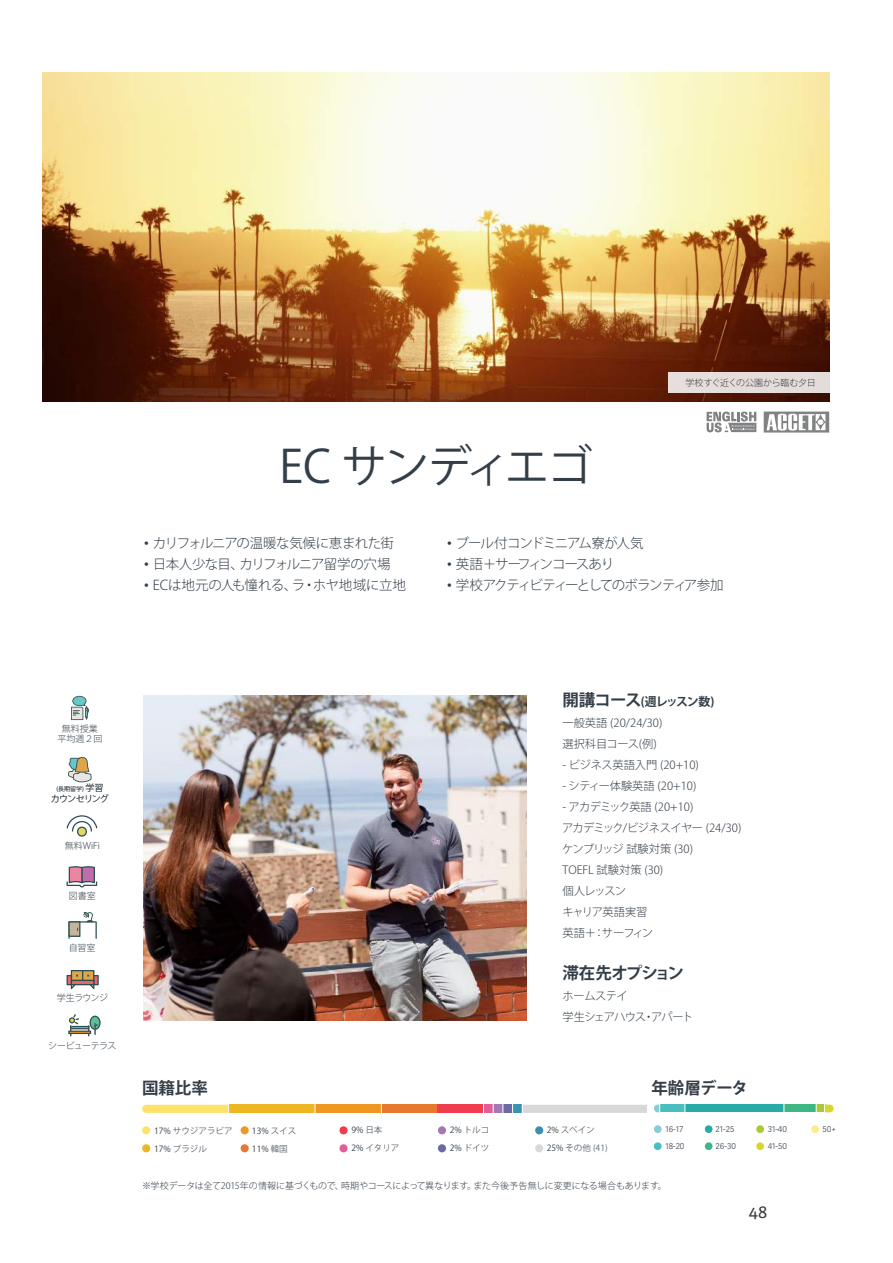
<style>
.page{position:relative;width:893px;height:1263px;background:#fff}
.page>*{position:absolute;margin:0;border:0;box-sizing:border-box;transform-origin:0 0}
.t1{font:45px "Koz Go Pr 6 N";letter-spacing:-.05em;color:#333e48}
.t2{font:18px "Adelle";color:#414042}
.t3{font:700 16.5px "Koz Go Pr 6 N";letter-spacing:-.03em;color:#333e48}
.t4{font:700 16.5px "Koz Go Pr 6 N";letter-spacing:-.06em;color:#333e48}
.t5{font:300 13.5px "Koz Go Pr 6 N";letter-spacing:-.065em;color:#333e48}
.t6{font:300 13.5px "Koz Go Pr 6 N";letter-spacing:-.115em;color:#333e48}
.t7{font:300 13.5px "Koz Go Pr 6 N";letter-spacing:-.01em;color:#333e48}
.t8{font:300 13.5px "Koz Go Pr 6 N";letter-spacing:-.095em;color:#333e48}
.t9{font:300 13.5px "Koz Go Pr 6 N";letter-spacing:-.085em;color:#333e48}
.t10{font:700 12px "Koz Go Pr 6 N";letter-spacing:-.11em;color:#333e48}
.t11{font:300 11.25px/21px "Koz Go Pr 6 N";letter-spacing:-.03em;color:#333e48}
.t12{font:300 11.25px/21px "Koz Go Pr 6 N";color:#333e48}
.t13{font:300 11.25px/21px "Koz Go Pr 6 N";letter-spacing:-.05em;color:#333e48}
.t14{font:300 9px "Koz Go Pr 6 N";letter-spacing:-.025em;color:#333e48}
.t15{font:300 9px/10.5px "Koz Go Pr 6 N";color:#333e48;text-align:center}
.t16{font:300 9px "Koz Go Pr 6 N";letter-spacing:-.07em;color:#333e48}
.t17{font:300 9px "Koz Go Pr 6 N";letter-spacing:-.1em;color:#333e48}
.t18{font:8.55px/17.9px "Koz Go Pr 6 N";color:rgb(51 62 72/.8)}
.t19{font:8.55px/17.9px "Koz Go Pr 6 N";color:#333e48}
.t20{font:8.1px/17px "Adelle Sans";color:rgb(51 62 72/.8)}
.t21{font:300 6px "Koz Go Pr 6 N";color:#333e48}
.s1{font-size:16.5px}
.s2{font-size:9px}
.s3{color:#333e48}
.s4{color:rgb(51 62 72/.8)}
</style>
<div class="page">
<img style="left:43px;top:73px;width:786px;height:328px">
<img style="left:144px;top:695px;width:382px;height:326px">
<svg style="left:67px;top:815px;width:30px;height:22px"></svg>
<svg style="left:67px;top:866px;width:30px;height:21px"></svg>
<svg style="left:68px;top:912px;width:29px;height:27px"></svg>
<svg style="left:67px;top:970px;width:32px;height:19px"></svg>
<svg style="left:69px;top:1014px;width:32px;height:22px"></svg>
<svg style="left:707px;top:412px;width:49px;height:20px"></svg>
<svg style="left:764px;top:412px;width:65px;height:21px"></svg>
<div style="left:668px;top:372px;width:165px;height:20px;background:#e6dddb"></div>
<div style="left:142px;top:1126px;width:8px;height:8px;background:#fee269;border-radius:50%"></div>
<div style="left:142px;top:1144px;width:8px;height:8px;background:#edb623;border-radius:50%"></div>
<div style="left:241px;top:1126px;width:8px;height:8px;background:#f09722;border-radius:50%"></div>
<div style="left:241px;top:1144px;width:8px;height:8px;background:#e8782d;border-radius:50%"></div>
<div style="left:339px;top:1126px;width:9px;height:8px;background:#ef3d4f;border-radius:50%"></div>
<div style="left:339px;top:1144px;width:9px;height:8px;background:#e05f9a;border-radius:50%"></div>
<div style="left:438px;top:1126px;width:8px;height:8px;background:#a278b5;border-radius:50%"></div>
<div style="left:438px;top:1144px;width:8px;height:8px;background:#6a6aa5;border-radius:50%"></div>
<div style="left:535px;top:1126px;width:8px;height:8px;background:#3a91af;border-radius:50%"></div>
<div style="left:535px;top:1144px;width:8px;height:8px;background:#d8d8d8;border-radius:50%"></div>
<div style="left:229px;top:1105px;width:86px;height:8px;background:#edb623"></div>
<div style="left:315px;top:1105px;width:66px;height:8px;background:#f09722"></div>
<div style="left:381px;top:1105px;width:56px;height:8px;background:#e8782d"></div>
<div style="left:437px;top:1105px;width:46px;height:8px;background:#ef3d4f"></div>
<div style="left:483px;top:1105px;width:10px;height:8px;background:#e05f9a"></div>
<div style="left:493px;top:1105px;width:10px;height:8px;background:#a278b5"></div>
<div style="left:503px;top:1105px;width:10px;height:8px;background:#6a6aa5"></div>
<div style="left:513px;top:1105px;width:9px;height:8px;background:#3a91af"></div>
<svg style="left:142px;top:1104px;width:87px;height:9px"></svg>
<svg style="left:523px;top:1105px;width:124px;height:8px"></svg>
<div style="left:654px;top:1125px;width:8px;height:8px;background:#87cdd8;border-radius:50%"></div>
<div style="left:654px;top:1142px;width:8px;height:8px;background:#48bebf;border-radius:50%"></div>
<div style="left:705px;top:1125px;width:7px;height:8px;background:#28aaa7;border-radius:50%"></div>
<div style="left:705px;top:1142px;width:7px;height:8px;background:#3eb685;border-radius:50%"></div>
<div style="left:756px;top:1125px;width:8px;height:8px;background:#a9ca38;border-radius:50%"></div>
<div style="left:756px;top:1142px;width:8px;height:8px;background:#d7d62d;border-radius:50%"></div>
<div style="left:811px;top:1125px;width:8px;height:8px;background:#ffe98a;border-radius:50%"></div>
<div style="left:685px;top:1104px;width:99px;height:8px;background:#28aaa7"></div>
<div style="left:784px;top:1104px;width:32px;height:8px;background:#3eb685"></div>
<div style="left:816px;top:1104px;width:9px;height:8px;background:#a9ca38"></div>
<div style="left:660px;top:1104px;width:25px;height:8px;background:#48bebf"></div>
<svg style="left:654px;top:1104px;width:6px;height:9px"></svg>
<svg style="left:824px;top:1104px;width:10px;height:9px"></svg>
<svg style="left:68px;top:757px;width:24px;height:25px"></svg>
<svg style="left:71px;top:696px;width:18px;height:24px"></svg>
<h1 class="t1" style="left:279px;top:441px;width:314px">EC サンディエゴ</h1>
<p class="t14" style="left:685px;top:377px;width:132px">学校すぐ近くの公園から臨む夕日</p>
<h3 class="t5" style="left:144px;top:535px;width:251px"><span class="s1">•</span> カリフォルニアの温暖な気候に恵まれた街</h3>
<h3 class="t5" style="left:144px;top:556px;width:248px"><span class="s1">•</span> 日本人少な目、カリフォルニア留学の穴場</h3>
<h3 class="t7" style="left:144px;top:577px;width:263px"><span class="s1">•</span> ECは地元の人も憧れる、ラ・ホヤ地域に立地</h3>
<h3 class="t8" style="left:447px;top:535px;width:198px"><span class="s1">•</span> ブール付コンドミニアム寮が人気</h3>
<h3 class="t9" style="left:447px;top:556px;width:168px"><span class="s1">•</span> 英語＋サーフィンコースあり</h3>
<h3 class="t6" style="left:447px;top:577px;width:278px"><span class="s1">•</span> 学校アクティビティーとしてのボランティア参加</h3>
<p class="t15" style="left:57px;top:723px;width:46px">無料授業平均週２回</p>
<p class="t21" style="left:56px;top:785px;width:49px">(長期留学) <span class="s2">学習</span></p>
<p class="t17" style="left:51px;top:793px;width:59px">カウンセリング</p>
<p class="t14" style="left:65px;top:840px;width:37px">無料WiFi</p>
<p class="t14" style="left:69px;top:890px;width:28px">図書室</p>
<p class="t14" style="left:69px;top:942px;width:28px">自習室</p>
<p class="t14" style="left:57px;top:992px;width:53px">学生ラウンジ</p>
<p class="t16" style="left:48px;top:1041px;width:70px">シービューテラス</p>
<h3 class="t10" style="left:562px;top:694px;width:153px"><span class="s1">開講コース</span>(週レッスン数)</h3>
<p class="t12" style="left:562px;top:712px;width:101px">一般英語 (20/24/30)選択科目コース(例)</p>
<p class="t12" style="left:562px;top:754px;width:138px">- ビジネス英語入門 (20+10)</p>
<p class="t12" style="left:562px;top:775px;width:135px">- シティー体験英語 (20+10)</p>
<p class="t11" style="left:562px;top:796px;width:181px">- アカデミック英語 (20+10)<br>アカデミック/ビジネスイヤー (24/30)ケンブリッジ 試験対策 (30)<br>TOEFL 試験対策 (30)<br>個人レッスン<br>キャリア英語実習<br>英語＋：サーフィン</p>
<h3 class="t4" style="left:562px;top:963px;width:123px">滞在先オプション</h3>
<p class="t13" style="left:562px;top:985px;width:132px">ホームステイ<br>学生シェアハウス・アパート</p>
<h3 class="t3" style="left:142px;top:1079px;width:67px">国籍比率</h3>
<h3 class="t3" style="left:651px;top:1079px;width:98px">年齢層データ</h3>
<p class="t20" style="left:665px;top:1121px;width:21px">16-17<br>18-20</p>
<p class="t20" style="left:716px;top:1121px;width:22px">21-25<br>26-30</p>
<p class="t20" style="left:768px;top:1120px;width:21px">31-40</p>
<p class="t20" style="left:822px;top:1120px;width:15px">50+</p>
<p class="t18" style="left:351px;top:1121px;width:50px"><span class="s3">9%</span> 日本<br><span class="s3">2%</span> イタリア</p>
<p class="t18" style="left:547px;top:1121px;width:62px"><span class="s3">2%</span> スペイン<br><span class="s3">25%</span> その他 (41)</p>
<p class="t18" style="left:154px;top:1122px;width:80px"><span class="s3">17%</span> サウジアラビア<br><span class="s3">17%</span> ブラジル</p>
<p class="t19" style="left:252px;top:1122px;width:46px">13% <span class="s4">スイス<br></span>11% <span class="s4">韓国</span></p>
<p class="t18" style="left:450px;top:1121px;width:41px"><span class="s3">2%</span> トルコ<br><span class="s3">2%</span> ドイツ</p>
<p class="t20" style="left:768px;top:1137px;width:21px">41-50</p>
<p class="t14" style="left:142px;top:1180px;width:526px">※学校データは全て2015年の情報に基づくもので、時期やコースによって異なります。また今後予告無しに変更になる場合もあります。</p>
<h2 class="t2" style="left:749px;top:1200px;width:20px">48</h2>
</div>
